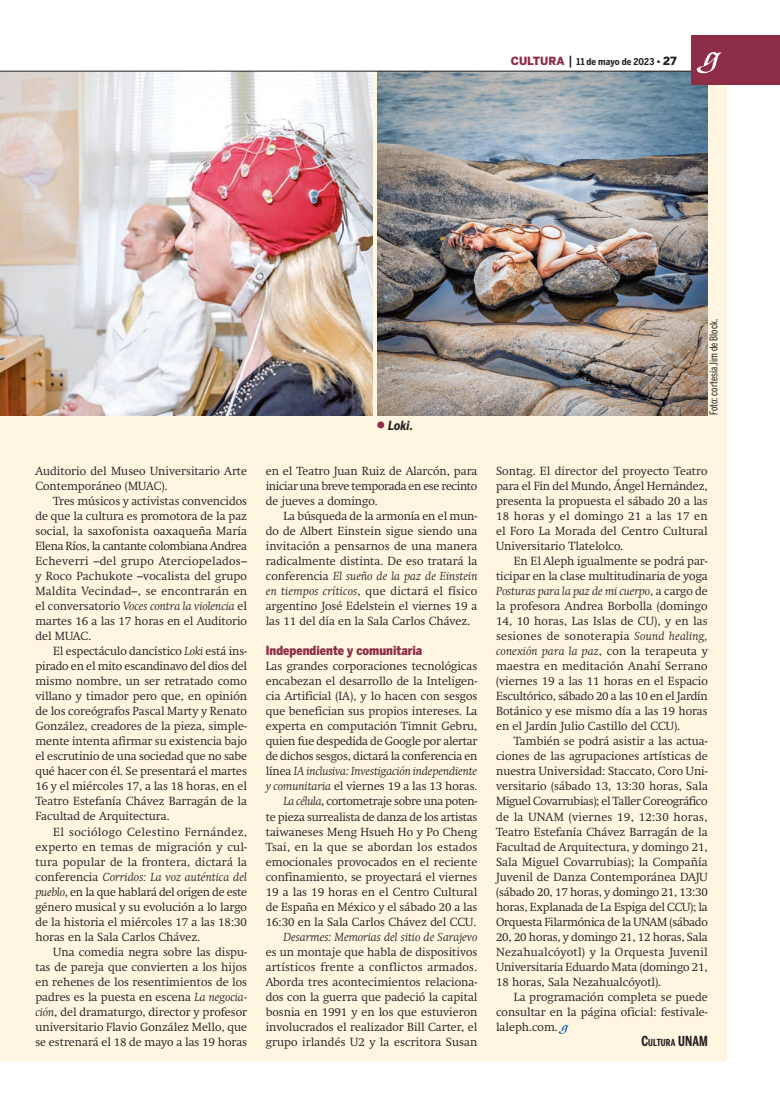
<style>
.page{position:relative;width:780px;height:1117px;background:#fff}
.page>*{position:absolute;margin:0;border:0;box-sizing:border-box;transform-origin:0 0}
.t1{font:900 12.5px "Benton Sans Cond";color:#8d2d47}
.t2{font:italic 700 12.5px "Benton Sans Cond";color:#231f20}
.t3{font:300 11.62px/15px "Swift";color:#231f20;text-align:justify}
.t4{font:italic 300 11.62px "Swift";color:#231f20}
.t5{font:10.62px "Benton Sans Comp";color:#231f20}
.t6{font:700 9.62px "Benton Sans Comp";letter-spacing:.015em;color:#231f20}
.t7{font:700 9.38px "Benton Sans Cond";letter-spacing:.01em;color:#231f20}
.s1{font-family:"Benton Sans";font-weight:900;font-size:11.25px;color:#8d2d47}
.s2{font-weight:500;font-size:12.5px}
.s3{font-family:"Benton Sans";font-weight:900}
.s4{font-family:"Benton Sans";font-weight:900;font-size:11.25px}
.s5{font-style:italic}
.s6{font-style:normal}
.s7{font-size:13.75px}
</style>
<div class="page">
<div style="left:0;top:71px;width:726px;height:989px;background:#fef6e1"></div>
<img style="left:377px;top:72px;width:330px;height:343px">
<img style="left:0;top:72px;width:372px;height:343px">
<svg style="left:558px;top:1025px;width:10px;height:8px"></svg>
<hr style="left:0;top:71px;width:726px;height:1px;background:#231f20">
<div style="left:691px;top:35px;width:88px;height:50px;background:#8d2d47"></div>
<svg style="left:696px;top:52px;width:26px;height:21px"></svg>
<p class="t7" style="left:511px;top:56px;width:167px"><span class="s1">CULTURA</span> <span class="s2">|</span> 11 de mayo de 2023 <span class="s3">•</span> <span class="s4">27</span></p>
<p class="t3" style="left:35px;top:463px;width:213px">Auditorio del Museo Universitario Arte<br>Contemporáneo (MUAC).</p>
<p class="t3" style="left:35px;top:493px;width:213px;text-indent:18px">Tres músicos y activistas convencidos de que la cultura es promotora de la paz social, la saxofonista oaxaqueña María Elena Ríos, la cantante colombiana Andrea Echeverri –del grupo Aterciopelados– y Roco Pachukote –vocalista del grupo Maldita Vecindad–, se encontrarán en el conversatorio <span class="s5">Voces contra la violencia</span> el martes 16 a las 17 horas en el Auditorio del MUAC.</p>
<p class="t3" style="left:35px;top:643px;width:213px;text-indent:18px">El espectáculo dancístico <span class="s5">Loki</span> está ins&shy;pirado en el mito escandinavo del dios del mismo nombre, un ser retratado como villano y timador pero que, en opinión de los coreógrafos Pascal Marty y Renato González, creadores de la pieza, simple&shy;mente intenta afirmar su existencia bajo el escrutinio de una sociedad que no sabe qué hacer con él. Se presentará el martes 16 y el miércoles 17, a las 18 horas, en el Teatro Estefanía Chávez Barragán de la Facultad de Arquitectura.</p>
<p class="t3" style="left:35px;top:823px;width:213px;text-indent:18px">El sociólogo Celestino Fernández, experto en temas de migración y cul&shy;tura popular de la frontera, dictará la conferencia <span class="s5">Corridos: La voz auténtica del pueblo</span>, en la que hablará del origen de este género musical y su evolución a lo largo de la historia el miércoles 17 a las 18:30 horas en la Sala Carlos Chávez.</p>
<p class="t3" style="left:35px;top:943px;width:213px;text-indent:18px">Una comedia negra sobre las dispu&shy;tas de pareja que convierten a los hijos en rehenes de los resentimientos de los padres es la puesta en escena <span class="s5">La negocia&shy;ción</span>, del dramaturgo, director y profesor universitario Flavio González Mello, que se estrenará el 18 de mayo a las 19 horas</p>
<p class="t2" style="left:388px;top:418px;width:26px">Loki<span class="s6">.</span></p>
<p class="t3" style="left:266px;top:463px;width:213px">en el Teatro Juan Ruiz de Alarcón, para iniciar una breve temporada en ese recinto de jueves a domingo.</p>
<p class="t3" style="left:266px;top:508px;width:213px;text-indent:18px">La búsqueda de la armonía en el mun&shy;do de Albert Einstein sigue siendo una invitación a pensarnos de una manera radicalmente distinta. De eso tratará la conferencia <span class="s5">El sueño de la paz de Einstein en tiempos críticos</span>, que dictará el físico argentino José Edelstein el viernes 19 a las 11 del día en la Sala Carlos Chávez.</p>
<p class="t1" style="left:266px;top:643px;width:158px">Independiente y comunitaria</p>
<p class="t3" style="left:266px;top:658px;width:213px;text-align:right">Las grandes corporaciones tecnológicas encabezan el desarrollo de la Inteligen&shy;cia Artificial (IA), y lo hacen con sesgos que benefician sus propios intereses. La experta en computación Timnit Gebru, quien fue despedida de Google por alertar de dichos sesgos, dictará la conferencia en línea <span class="s5">IA inclusiva: Investigación independiente y comunitaria</span> el viernes 19 a las 13 horas.<br><span class="s5">La célula</span>, cortometraje sobre una poten-<br>te pieza surrealista de danza de los artistas taiwaneses Meng Hsueh Ho y Po Cheng Tsai, en la que se abordan los estados emocionales provocados en el reciente confinamiento, se proyectará el viernes 19 a las 19 horas en el Centro Cultural de España en México y el sábado 20 a las 16:30 en la Sala Carlos Chávez del CCU.</p>
<p class="t4" style="left:283px;top:929px;width:195px">Desarmes: Memorias del sitio de Sarajevo</p>
<p class="t3" style="left:266px;top:943px;width:213px">es un montaje que habla de dispositivos artísticos frente a conflictos armados.<br>Aborda tres acontecimientos relaciona&shy;dos con la guerra que padeció la capital bosnia en 1991 y en los que estuvieron involucrados el realizador Bill Carter, el grupo irlandés U2 y la escritora Susan</p>
<p class="t5" style="left:707px;top:415px;width:98px;rotate:-90deg">Foto: cortesía Jim de Block.</p>
<p class="t3" style="left:496px;top:463px;width:213px">Sontag. El director del proyecto Teatro para el Fin del Mundo, Ángel Hernández, presenta la propuesta el sábado 20 a las 18 horas y el domingo 21 a las 17 en el Foro La Morada del Centro Cultural Universitario Tlatelolco.</p>
<p class="t3" style="left:496px;top:553px;width:213px;text-indent:18px">En El Aleph igualmente se podrá par&shy;ticipar en la clase multitudinaria de yoga <span class="s5">Posturas para la paz de mi cuerpo</span>, a cargo de la profesora Andrea Borbolla (domingo 14, 10 horas, Las Islas de CU), y en las sesiones de sonoterapia <span class="s5">Sound healing, conexión para la paz</span>, con la terapeuta y maestra en meditación Anahí Serrano (viernes 19 a las 11 horas en el Espacio Escultórico, sábado 20 a las 10 en el Jardín Botánico y ese mismo día a las 19 horas en el Jardín Julio Castillo del CCU).</p>
<p class="t3" style="left:496px;top:733px;width:213px;text-indent:18px">También se podrá asistir a las actua&shy;ciones de las agrupaciones artísticas de nuestra Universidad: Staccato, Coro Uni&shy;versitario (sábado 13, 13:30 horas, Sala Miguel Covarrubias); el Taller Coreográfico de la UNAM (viernes 19, 12:30 horas, Teatro Estefanía Chávez Barragán de la Facultad de Arquitectura, y domingo 21, Sala Miguel Covarrubias); la Compañía Juvenil de Danza Contemporánea DAJU (sábado 20, 17 horas, y domingo 21, 13:30 horas, Explanada de La Espiga del CCU); la Orquesta Filarmónica de la UNAM (sábado 20, 20 horas, y domingo 21, 12 horas, Sala Nezahualcóyotl) y la Orquesta Juvenil Universitaria Eduardo Mata (domingo 21, 18 horas, Sala Nezahualcóyotl).</p>
<p class="t3" style="left:496px;top:988px;width:213px;text-indent:18px">La programación completa se puede consultar en la página oficial: festivale&shy;laleph.com.</p>
<p class="t6" style="left:641px;top:1036px;width:68px"><span class="s7">C</span>ULTURA <span class="s7">UNAM</span></p>
</div>
